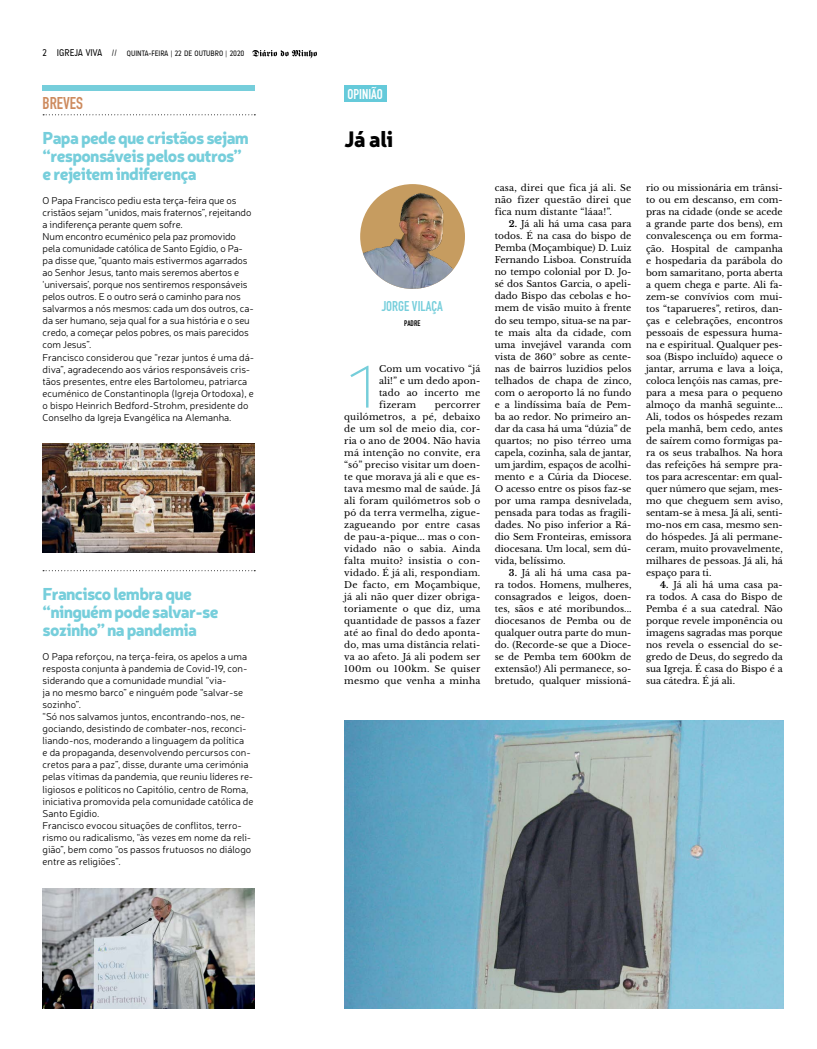
<style>
.page{position:relative;width:817px;height:1049px;background:#fff}
.page>*{position:absolute;margin:0;border:0;box-sizing:border-box;transform-origin:0 0}
.t1{font:87.6px "Aaux Pro Thin OSF";color:#75ceda}
.t2{font:900 22px "Neris";color:#000}
.t3{font:900 17px/18px "Neris";letter-spacing:-.04em;color:#76cedb}
.t4{font:16.9px "Bern Sans CT";color:#cd8a5d}
.t5{font:14px "Bern Sans CT";color:#76cedb}
.t6{font:14px "Bern Sans CT";color:#fff}
.t7{font:300 10px/12px "Neris";letter-spacing:-.01em;color:#000}
.t8{font:9px/12px "Libre Baskerville";letter-spacing:.005em;color:#000;text-align:justify}
.t9{font:8px "A Udimat";color:#000}
.t10{font:8px "Bern Sans CT";color:#000}
.s1{font-size:10px}
.s2{font-weight:700}
</style>
<div class="page">
<svg style="left:252px;top:50px;width:65px;height:8px"></svg>
<svg style="left:43px;top:570px;width:212px;height:1px"></svg>
<svg style="left:43px;top:114px;width:212px;height:1px"></svg>
<div style="left:43px;top:85px;width:212px;height:6px;background:#76cedb"></div>
<img style="left:43px;top:444px;width:212px;height:108px">
<img style="left:43px;top:888px;width:212px;height:120px">
<div style="left:344px;top:85px;width:42px;height:17px;background:#65cada"></div>
<img style="left:360px;top:188px;width:104px;height:101px">
<img style="left:344px;top:720px;width:439px;height:288px">
<p class="t9" style="left:43px;top:49px;width:203px"><span class="s1">2 IGREJA VIVA</span> // QUINTA-FEIRA | 22 DE OUTUBRO | 2020</p>
<h3 class="t4" style="left:43px;top:93px;width:42px">BREVES</h3>
<h3 class="t3" style="left:43px;top:128px;width:208px">Papa pede que cristãos sejam “responsáveis pelos outros” e rejeitem indiferença</h3>
<p class="t7" style="left:43px;top:194px;width:213px">O Papa Francisco pediu esta terça-feira que os cristãos sejam “unidos, mais fraternos”, rejeitando a indiferença perante quem sofre.<br>Num encontro ecuménico pela paz promovido pela comunidade católica de Santo Egídio, o Pa&shy;pa disse que, “quanto mais estivermos agarrados ao Senhor Jesus, tanto mais seremos abertos e ‘universais’, porque nos sentiremos responsáveis pelos outros. E o outro será o caminho para nos salvarmos a nós mesmos: cada um dos outros, ca&shy;da ser humano, seja qual for a sua história e o seu credo, a começar pelos pobres, os mais parecidos com Jesus”.<br>Francisco considerou que “rezar juntos é uma dá&shy;diva”, agradecendo aos vários responsáveis cris&shy;tãos presentes, entre eles Bartolomeu, patriarca ecuménico de Constantinopla (Igreja Ortodoxa), e o bispo Heinrich Bedford-Strohm, presidente do Conselho da Igreja Evangélica na Alemanha.</p>
<h3 class="t3" style="left:43px;top:584px;width:177px">Francisco lembra que “ninguém pode salvar-se sozinho” na pandemia</h3>
<p class="t7" style="left:43px;top:650px;width:212px">O Papa reforçou, na terça-feira, os apelos a uma resposta conjunta à pandemia de Covid-19, con&shy;siderando que a comunidade mundial “via-<br>ja no mesmo barco” e ninguém pode “salvar-se sozinho”.<br>“Só nos salvamos juntos, encontrando-nos, ne&shy;gociando, desistindo de combater-nos, reconci&shy;liando-nos, moderando a linguagem da política<br>e da propaganda, desenvolvendo percursos con&shy;cretos para a paz”, disse, durante uma cerimónia pelas vítimas da pandemia, que reuniu líderes re&shy;ligiosos e políticos no Capitólio, centro de Roma, iniciativa promovida pela comunidade católica de Santo Egídio.<br>Francisco evocou situações de conflitos, terro&shy;rismo ou radicalismo, “às vezes em nome da reli&shy;gião”, bem como “os passos frutuosos no diálogo entre as religiões”.</p>
<h3 class="t6" style="left:347px;top:86px;width:37px">OPINIÃO</h3>
<h2 class="t2" style="left:344px;top:123px;width:51px">Já ali</h2>
<h3 class="t5" style="left:381px;top:298px;width:63px">JORGE VILAÇA</h3>
<p class="t10" style="left:404px;top:318px;width:18px">PADRE</p>
<h1 class="t1" style="left:344px;top:322px;width:35px">1</h1>
<p class="t8" style="left:379px;top:362px;width:103px">Com um vocativo “já ali!” e um dedo apon&shy;tado ao incerto me fizeram</p>
<p class="t8" style="left:344px;top:398px;width:138px;text-indent:90px">percorrer quilómetros, a pé, debaixo de um sol de meio dia, cor&shy;ria o ano de 2004. Não havia má intenção no convite, era “só” preciso visitar um doen&shy;te que morava já ali e que es&shy;tava mesmo mal de saúde. Já ali foram quilómetros sob o pó da terra vermelha, zigue&shy;zagueando por entre casas de pau-a-pique... mas o con&shy;vidado não o sabia. Ainda falta muito? insistia o con&shy;vidado. É já ali, respondiam.<br>De facto, em Moçambique, já ali não quer dizer obriga&shy;toriamente o que diz, uma quantidade de passos a fazer até ao final do dedo aponta&shy;do, mas uma distância relati&shy;va ao afeto. Já ali podem ser 100m ou 100km. Se quiser mesmo que venha a minha</p>
<p class="t8" style="left:494px;top:182px;width:138px">casa, direi que fica já ali. Se não fizer questão direi que fica num distante “láaa!”.</p>
<p class="t8" style="left:494px;top:218px;width:138px;text-indent:14px"><span class="s2">2.</span> Já ali há uma casa para todos. É na casa do bispo de Pemba (Moçambique) D. Luiz Fernando Lisboa. Construída no tempo colonial por D. Jo&shy;sé dos Santos Garcia, o apeli&shy;dado Bispo das cebolas e ho&shy;mem de visão muito à frente do seu tempo, situa-se na par&shy;te mais alta da cidade, com uma invejável varanda com vista de 360º sobre as cente&shy;nas de bairros luzidios pelos telhados de chapa de zinco, com o aeroporto lá no fundo e a lindíssima baía de Pem&shy;ba ao redor. No primeiro an&shy;dar da casa há uma “dúzia” de quartos; no piso térreo uma capela, cozinha, sala de jantar, um jardim, espaços de acolhi&shy;mento e a Cúria da Diocese.<br>O acesso entre os pisos faz-se por uma rampa desnivelada, pensada para todas as fragili&shy;dades. No piso inferior a Rá&shy;dio Sem Fronteiras, emissora diocesana. Um local, sem dú&shy;vida, belíssimo.</p>
<p class="t8" style="left:494px;top:567px;width:138px;text-indent:14px"><span class="s2">3.</span> Já ali há uma casa pa&shy;ra todos. Homens, mulheres, consagrados e leigos, doen&shy;tes, sãos e até moribundos... diocesanos de Pemba ou de qualquer outra parte do mun&shy;do. (Recorde-se que a Dioce&shy;se de Pemba tem 600km de extensão!) Ali permanece, so&shy;bretudo, qualquer missioná-</p>
<p class="t8" style="left:646px;top:182px;width:138px">rio ou missionária em trânsi&shy;to ou em descanso, em com&shy;pras na cidade (onde se acede a grande parte dos bens), em convalescença ou em forma&shy;ção. Hospital de campanha e hospedaria da parábola do bom samaritano, porta aberta a quem chega e parte. Ali fa&shy;zem-se convívios com mui&shy;tos “taparueres”, retiros, dan&shy;ças e celebrações, encontros pessoais de espessura huma&shy;na e espiritual. Qualquer pes&shy;soa (Bispo incluído) aquece o jantar, arruma e lava a loiça, coloca lençóis nas camas, pre&shy;para a mesa para o pequeno almoço da manhã seguinte...<br>Ali, todos os hóspedes rezam pela manhã, bem cedo, antes de saírem como formigas pa&shy;ra os seus trabalhos. Na hora das refeições há sempre pra&shy;tos para acrescentar: em qual&shy;quer número que sejam, mes&shy;mo que cheguem sem aviso, sentam-se à mesa. Já ali, senti&shy;mo-nos em casa, mesmo sen&shy;do hóspedes. Já ali permane&shy;ceram, muito provavelmente, milhares de pessoas. Já ali, há espaço para ti.</p>
<p class="t8" style="left:646px;top:579px;width:138px;text-indent:14px"><span class="s2">4.</span> Já ali há uma casa pa&shy;ra todos. A casa do Bispo de Pemba é a sua catedral. Não porque revele imponência ou imagens sagradas mas porque nos revela o essencial do se&shy;gredo de Deus, do segredo da sua Igreja. É casa do Bispo é a sua cátedra. É já ali.</p>
</div>
